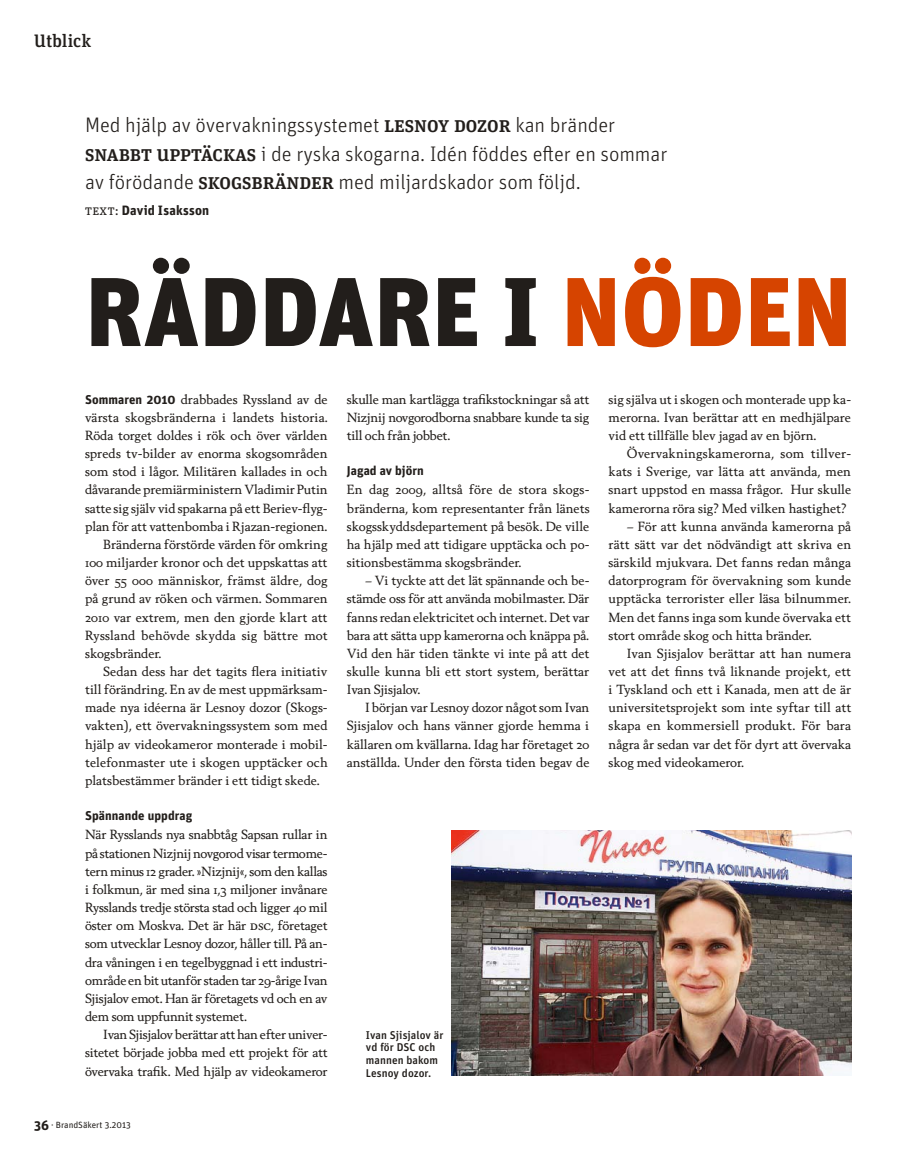
<style>
.page{position:relative;width:915px;height:1170px;background:#fff}
.page>*{position:absolute;margin:0;border:0;box-sizing:border-box;transform-origin:0 0}
.Rubrik_tjockis{font:900 97.35px "Unit Pro";letter-spacing:.005em;color:#221e1b}
.Ingress{font:300 21px/28.5px "Unit Pro";letter-spacing:-.005em;color:#221e1b}
.Mellis{font:500 18px "Unit Slab Pro";color:#221e1b}
.Artikelbyline{font:700 13.5px "Unit Pro";letter-spacing:.01em;color:#221e1b}
.Bröd_in{font:12.75px/18.1px "Berling Nova Text Pro";color:#221e1b;text-align:justify}
.Bröd_ut{font:12.75px/18.1px "Berling Nova Text Pro";letter-spacing:-.005em;color:#221e1b;text-align:justify}
.Mellis-2{font:700 12.75px "Unit Pro";letter-spacing:.005em;color:#221e1b}
.Bildtext{font:500 11.25px/12.8px "Unit Pro";letter-spacing:.005em;color:#221e1b}
.t1{font:9px "Unit Pro";color:#221e1b}
.s1{font-family:"Unit Slab Pro";font-weight:500}
.s2{font-family:"Unit Slab Pro";font-weight:400}
.s3{color:#d64400}
.s4{font-family:"Unit Pro";font-weight:700}
.s5{font-size:13.5px}
.s6{font-weight:700;font-size:13.5px}
</style>
<div class="page">
<img style="left:451px;top:830px;width:399px;height:245px">
<p class="Mellis" style="left:34px;top:28px;width:59px">Utblick</p>
<p class="Ingress" style="left:85px;top:110px;width:583px">Med hjälp av övervakningssystemet <span class="s1">Lesnoy dozor</span> kan bränder <span class="s1">snabbt upptäckas</span> i de ryska skogarna. Idén föddes efter en sommar av förödande <span class="s1">skogsbränder</span> med miljardskador som följd.</p>
<p class="Artikelbyline" style="left:85px;top:200px;width:126px"><span class="s2">Text:</span> David Isaksson</p>
<p class="Rubrik_tjockis" style="left:86px;top:239px;width:767px">RÄDDARE I <span class="s3">NÖDEN</span></p>
<p class="Bröd_ut" style="left:85px;top:389px;width:244px"><span class="s4">Sommaren 2010</span> drabbades Ryssland av de värsta skogsbränderna i landets historia.<br>Röda torget doldes i rök och över världen spreds tv-bilder av enorma skogsområden som stod i lågor. Militären kallades in och dåvarande premiärministern Vladimir Putin satte sig själv vid spakarna på ett Beriev-flyg&shy;plan för att vattenbomba i Rjazan-regionen.</p>
<p class="Bröd_in" style="left:85px;top:535px;width:244px;text-indent:18px">Bränderna förstörde värden för omkring 100 miljarder kronor och det uppskattas att över 55 000 människor, främst äldre, dog på grund av röken och värmen. Sommaren 2010 var extrem, men den gjorde klart att Ryssland behövde skydda sig bättre mot skogsbränder.</p>
<p class="Bröd_in" style="left:85px;top:662px;width:244px;text-indent:18px">Sedan dess har det tagits flera initiativ till förändring. En av de mest uppmärksam&shy;made nya idéerna är Lesnoy dozor (Skogs&shy;vakten), ett övervakningssystem som med hjälp av videokameror monterade i mobil&shy;telefonmaster ute i skogen upptäcker och platsbestämmer bränder i ett tidigt skede.</p>
<p class="Mellis-2" style="left:85px;top:806px;width:109px">Spännande uppdrag</p>
<p class="Bröd_ut" style="left:85px;top:825px;width:244px">När Rysslands nya snabbtåg Sapsan rullar in på stationen Nizjnij novgorod visar termome&shy;tern minus 12 grader. »Nizjnij«, som den kallas i folkmun, är med sina 1,3 miljoner invånare Rysslands tredje största stad och ligger 40 mil öster om Moskva. Det är här <span class="s5">DSC</span>, företaget som utvecklar Lesnoy dozor, håller till. På an&shy;dra våningen i en tegelbyggnad i ett industri&shy;område en bit utanför staden tar 29-årige Ivan Sjisjalov emot. Han är företagets vd och en av dem som uppfunnit systemet.</p>
<p class="Bröd_in" style="left:85px;top:1025px;width:244px;text-indent:18px">Ivan Sjisjalov berättar att han efter univer&shy;sitetet började jobba med ett projekt för att övervaka trafik. Med hjälp av videokameror</p>
<p class="t1" style="left:34px;top:1118px;width:98px"><span class="s6">36</span> · BrandSäkert 3.2013</p>
<p class="Bröd_in" style="left:347px;top:389px;width:244px">skulle man kartlägga trafikstockningar så att Nizjnij novgorodborna snabbare kunde ta sig till och från jobbet.</p>
<p class="Mellis-2" style="left:347px;top:461px;width:78px">Jagad av björn</p>
<p class="Bröd_ut" style="left:347px;top:480px;width:244px">En dag 2009, alltså före de stora skogs&shy;bränderna, kom representanter från länets skogsskyddsdepartement på besök. De ville ha hjälp med att tidigare upptäcka och po&shy;sitionsbestämma skogsbränder.</p>
<p class="Bröd_in" style="left:347px;top:571px;width:244px;text-indent:18px">– Vi tyckte att det lät spännande och be&shy;stämde oss för att använda mobilmaster. Där fanns redan elektricitet och internet. Det var bara att sätta upp kamerorna och knäppa på.<br>Vid den här tiden tänkte vi inte på att det skulle kunna bli ett stort system, berättar Ivan Sjisjalov.</p>
<p class="Bröd_in" style="left:347px;top:698px;width:244px;text-indent:18px">I början var Lesnoy dozor något som Ivan Sjisjalov och hans vänner gjorde hemma i källaren om kvällarna. Idag har företaget 20 anställda. Under den första tiden begav de</p>
<p class="Bildtext" style="left:366px;top:1027px;width:79px">Ivan Sjisjalov är vd för DSC och mannen bakom<br>Lesnoy dozor.</p>
<p class="Bröd_in" style="left:608px;top:389px;width:244px">sig själva ut i skogen och monterade upp ka&shy;merorna. Ivan berättar att en medhjälpare vid ett tillfälle blev jagad av en björn.</p>
<p class="Bröd_in" style="left:608px;top:444px;width:244px;text-indent:18px">Övervakningskamerorna, som tillver&shy;kats i Sverige, var lätta att använda, men snart uppstod en massa frågor. Hur skulle kamerorna röra sig? Med vilken hastighet?</p>
<p class="Bröd_in" style="left:608px;top:516px;width:244px;text-indent:18px">– För att kunna använda kamerorna på rätt sätt var det nödvändigt att skriva en särskild mjukvara. Det fanns redan många datorprogram för övervakning som kunde upptäcka terrorister eller läsa bilnummer.<br>Men det fanns inga som kunde övervaka ett stort område skog och hitta bränder.</p>
<p class="Bröd_in" style="left:608px;top:643px;width:244px;text-indent:18px">Ivan Sjisjalov berättar att han numera vet att det finns två liknande projekt, ett i Tyskland och ett i Kanada, men att de är universitetsprojekt som inte syftar till att skapa en kommersiell produkt. För bara några år sedan var det för dyrt att övervaka skog med videokameror.</p>
</div>
